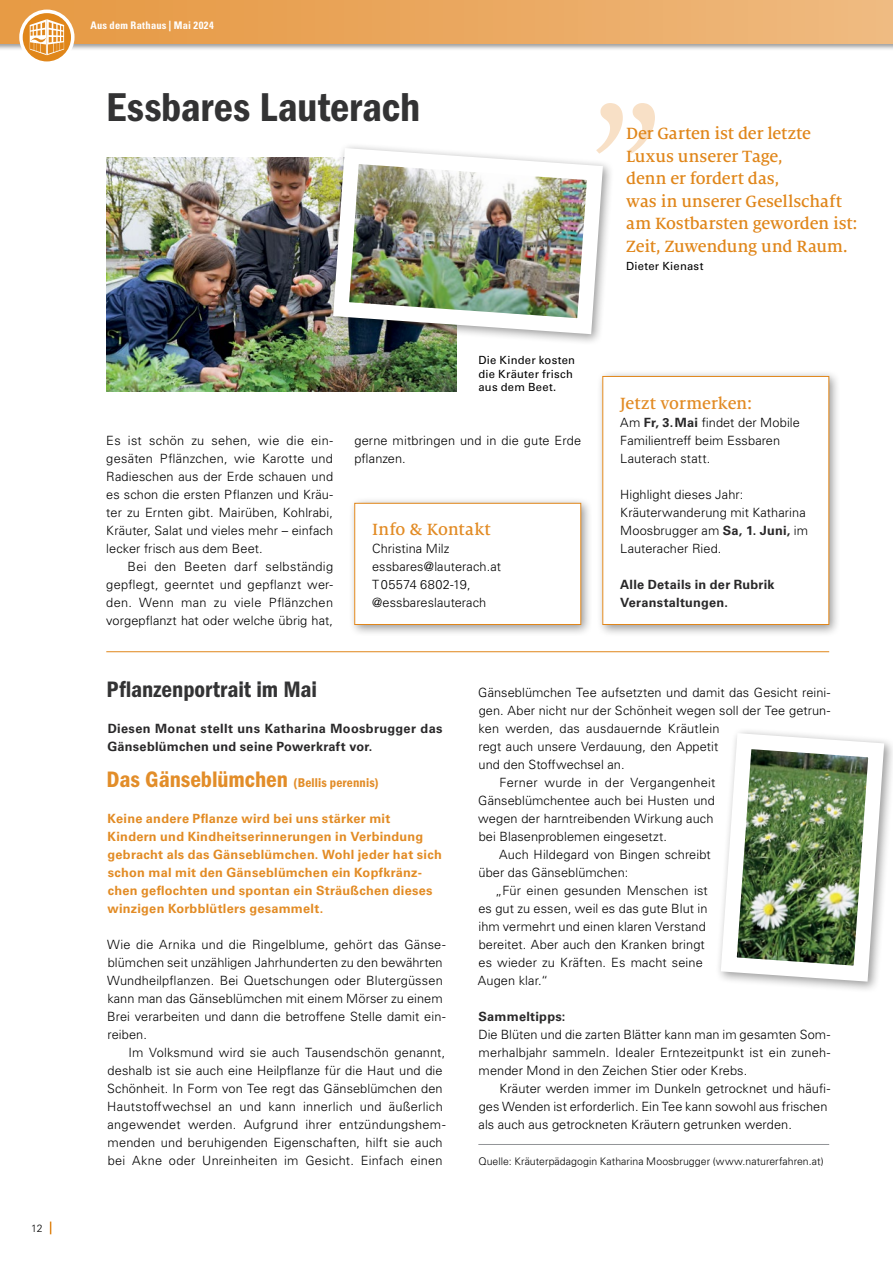
<style>
.page{position:relative;width:893px;height:1263px;background:#fff}
.page>*{position:absolute;margin:0;border:0;box-sizing:border-box;transform-origin:0 0}
.t1{font:600 40.5px "Franklin Gothic Cond ITC";letter-spacing:-.005em;color:#333334}
.t2{font:600 22.5px "Franklin Gothic Cond ITC";letter-spacing:-.005em;color:#e28d29}
.t3{font:600 22.5px "Franklin Gothic Cond ITC";letter-spacing:-.005em;color:#333334}
.t4{font:500 18px/22.5px "Milo Serif Pro";letter-spacing:-.01em;color:#e0861a}
.t5{font:500 18px "Milo Serif Pro";letter-spacing:-.005em;color:#e28b24}
.t6{font:300 12.75px/18px "Univers LT Pro 45";letter-spacing:.01em;color:#000}
.t7{font:700 12.75px/18px "Univers LT Pro 65";letter-spacing:.02em;color:#e28b24}
.t8{font:700 12.75px/18px "Univers LT Pro 65";letter-spacing:.02em;color:#292829}
.t9{font:11.25px/13.5px "Univers LT Pro 55 Roman";letter-spacing:.02em;color:#000}
.t10{font:300 10.5px "Univers LT Pro 45";letter-spacing:.005em;color:#000}
.t11{font:700 condensed 10.5px "Univers LT Pro";letter-spacing:.025em;color:#fff}
.s1{font-family:"Univers LT Pro 65";font-weight:700;color:#292829}
.s2{font-size:12.75px}
</style>
<div class="page">
<hr style="left:478px;top:1144px;width:351px;height:1px;background:#939598">
<hr style="left:106px;top:651px;width:723px;height:1px;background:#e0861a">
<svg style="left:600px;top:103px;width:55px;height:51px"></svg>
<div style="left:596px;top:370px;width:245px;height:267px;background:#000;opacity:.4"></div>
<div style="left:603px;top:376px;width:226px;height:248px;background:#fff"></div>
<div style="left:602px;top:376px;width:227px;height:249px;border:1px solid #e0861a"></div>
<div style="left:348px;top:497px;width:245px;height:140px;background:#000;opacity:.4"></div>
<div style="left:355px;top:503px;width:226px;height:121px;background:#fff"></div>
<div style="left:354px;top:503px;width:227px;height:122px;border:1px solid #e0861a"></div>
<img style="left:106px;top:157px;width:351px;height:234px">
<img style="left:719px;top:731px;width:173px;height:259px">
<div style="left:328px;top:142px;width:286px;height:204px;background:#000;opacity:.4"></div>
<img style="left:325px;top:140px;width:286px;height:202px">
<div style="left:0;top:0;width:893px;height:51px;background:#000;opacity:.4"></div>
<div style="left:0;top:0;width:893px;height:43px;background:linear-gradient(to right,#e69841,#efb97f)"></div>
<svg style="left:50px;top:1221px;width:1px;height:13px"></svg>
<svg style="left:19px;top:10px;width:56px;height:55px"></svg>
<div style="left:23px;top:13px;width:48px;height:48px;background:#e0861a;border-radius:50%"></div>
<svg style="left:30px;top:19px;width:34px;height:36px"></svg>
<p class="t10" style="left:31px;top:1221px;width:13px">12</p>
<p class="t11" style="left:90px;top:19px;width:125px">Aus dem Rathaus | Mai 2024</p>
<h1 class="t1" style="left:106px;top:83px;width:316px">Essbares Lauterach</h1>
<p class="t9" style="left:478px;top:353px;width:98px">Die Kinder kosten die Kräuter frisch aus dem Beet.</p>
<p class="t6" style="left:106px;top:431px;width:228px;text-align:justify">Es ist schön zu sehen, wie die ein&shy;gesäten Pflänzchen, wie Karotte und Radieschen aus der Erde schauen und es schon die ersten Pflanzen und Kräu&shy;ter zu Ernten gibt. Mairüben, Kohlrabi, Kräuter, Salat und vieles mehr – einfach lecker frisch aus dem Beet.</p>
<p class="t6" style="left:106px;top:557px;width:228px;text-align:justify;text-indent:21px">Bei den Beeten darf selbständig gepflegt, geerntet und gepflanzt wer&shy;den. Wenn man zu viele Pflänzchen vorgepflanzt hat oder welche übrig hat,</p>
<p class="t6" style="left:354px;top:431px;width:228px">gerne mitbringen und in die gute Erde pflanzen.</p>
<h3 class="t5" style="left:372px;top:519px;width:120px">Info &amp; Kontakt</h3>
<p class="t6" style="left:372px;top:539px;width:130px">Christina Milz essbares@lauterach.at<br>T05574 6802-19, @essbareslauterach</p>
<h3 class="t4" style="left:626px;top:122px;width:233px">Der Garten ist der letzte<br>Luxus unserer Tage,<br>denn er fordert das,<br>was in unserer Gesellschaft am Kostbarsten geworden ist:<br>Zeit, Zuwendung und Raum.</h3>
<p class="t9" style="left:626px;top:258px;width:79px">Dieter Kienast</p>
<h3 class="t5" style="left:620px;top:393px;width:134px">Jetzt vormerken:</h3>
<p class="t6" style="left:620px;top:413px;width:181px">Am <span class="s1">Fr, 3.Mai</span> findet der Mobile<br>Familientreff beim Essbaren<br>Lauterach statt.</p>
<p class="t6" style="left:620px;top:485px;width:189px">Highlight dieses Jahr:<br>Kräuterwanderung mit Katharina<br>Moosbrugger am <span class="s1">Sa, 1. Juni,</span> im<br>Lauteracher Ried.</p>
<p class="t8" style="left:620px;top:575px;width:156px">Alle Details in der Rubrik<br>Veranstaltungen.</p>
<h2 class="t3" style="left:107px;top:676px;width:212px">Pflanzenportrait im Mai</h2>
<p class="t8" style="left:107px;top:719px;width:337px">Diesen Monat stellt uns Katharina Moosbrugger das<br>Gänseblümchen und seine Powerkraft vor.</p>
<h2 class="t2" style="left:107px;top:766px;width:274px">Das Gänseblümchen <span class="s2">(Bellis perennis)</span></h2>
<p class="t7" style="left:108px;top:809px;width:336px">Keine andere Pflanze wird bei uns stärker mit Kindern und Kindheitserinnerungen in Verbindung gebracht als das Gänseblümchen. Wohl jeder hat sich schon mal mit den Gänseblümchen ein Kopfkränz&shy;chen geflochten und spontan ein Sträußchen dieses winzigen Korbblütlers gesammelt.</p>
<p class="t6" style="left:107px;top:935px;width:340px">Wie die Arnika und die Ringelblume, gehört das Gänse&shy;blümchen seit unzähligen Jahrhunderten zu den bewährten Wundheilpflanzen. Bei Quetschungen oder Blutergüssen kann man das Gänseblümchen mit einem Mörser zu einem Brei verarbeiten und dann die betroffene Stelle damit ein&shy;reiben.</p>
<p class="t6" style="left:107px;top:1043px;width:340px;text-indent:21px">Im Volksmund wird sie auch Tausendschön genannt, deshalb ist sie auch eine Heilpflanze für die Haut und die Schönheit. In Form von Tee regt das Gänseblümchen den Hautstoffwechsel an und kann innerlich und äußerlich angewendet werden. Aufgrund ihrer entzündungshem&shy;menden und beruhigenden Eigenschaften, hilft sie auch bei Akne oder Unreinheiten im Gesicht. Einfach einen</p>
<p class="t6" style="left:478px;top:683px;width:354px">Gänseblümchen Tee aufsetzten und damit das Gesicht reini-</p>
<p class="t6" style="left:479px;top:701px;width:353px">gen. Aber nicht nur der Schönheit wegen soll der Tee getrun-</p>
<p class="t6" style="left:478px;top:719px;width:243px">ken werden, das ausdauernde Kräutlein</p>
<p class="t6" style="left:479px;top:737px;width:241px">regt auch unsere Verdauung, den Appetit</p>
<p class="t6" style="left:478px;top:755px;width:148px">und den Stoffwechsel an.</p>
<p class="t6" style="left:500px;top:773px;width:217px">Ferner wurde in der Vergangenheit</p>
<p class="t6" style="left:478px;top:791px;width:238px">Gänseblümchentee auch bei Husten und</p>
<p class="t6" style="left:478px;top:809px;width:237px">wegen der harntreibenden Wirkung auch</p>
<p class="t6" style="left:479px;top:827px;width:190px">bei Blasenproblemen eingesetzt.</p>
<p class="t6" style="left:499px;top:845px;width:213px">Auch Hildegard von Bingen schreibt</p>
<p class="t6" style="left:478px;top:863px;width:151px">über das Gänseblümchen:</p>
<p class="t6" style="left:495px;top:881px;width:214px">„Für einen gesunden Menschen ist</p>
<p class="t6" style="left:478px;top:899px;width:231px">es gut zu essen, weil es das gute Blut in</p>
<p class="t6" style="left:479px;top:917px;width:229px">ihm vermehrt und einen klaren Verstand</p>
<p class="t6" style="left:479px;top:935px;width:228px">bereitet. Aber auch den Kranken bringt</p>
<p class="t6" style="left:478px;top:953px;width:226px">es wieder zu Kräften. Es macht seine</p>
<p class="t6" style="left:478px;top:971px;width:72px">Augen klar.“</p>
<p class="t8" style="left:479px;top:1007px;width:88px">Sammeltipps:</p>
<p class="t6" style="left:478px;top:1025px;width:353px;text-align:justify">Die Blüten und die zarten Blätter kann man im gesamten Som&shy;merhalbjahr sammeln. Idealer Erntezeitpunkt ist ein zuneh&shy;mender Mond in den Zeichen Stier oder Krebs.</p>
<p class="t6" style="left:479px;top:1079px;width:353px;text-indent:21px">Kräuter werden immer im Dunkeln getrocknet und häufi&shy;ges Wenden ist erforderlich. Ein Tee kann sowohl aus frischen als auch aus getrockneten Kräutern getrunken werden.</p>
<p class="t10" style="left:478px;top:1154px;width:347px">Quelle: Kräuterpädagogin Katharina Moosbrugger (www.naturerfahren.at)</p>
</div>
